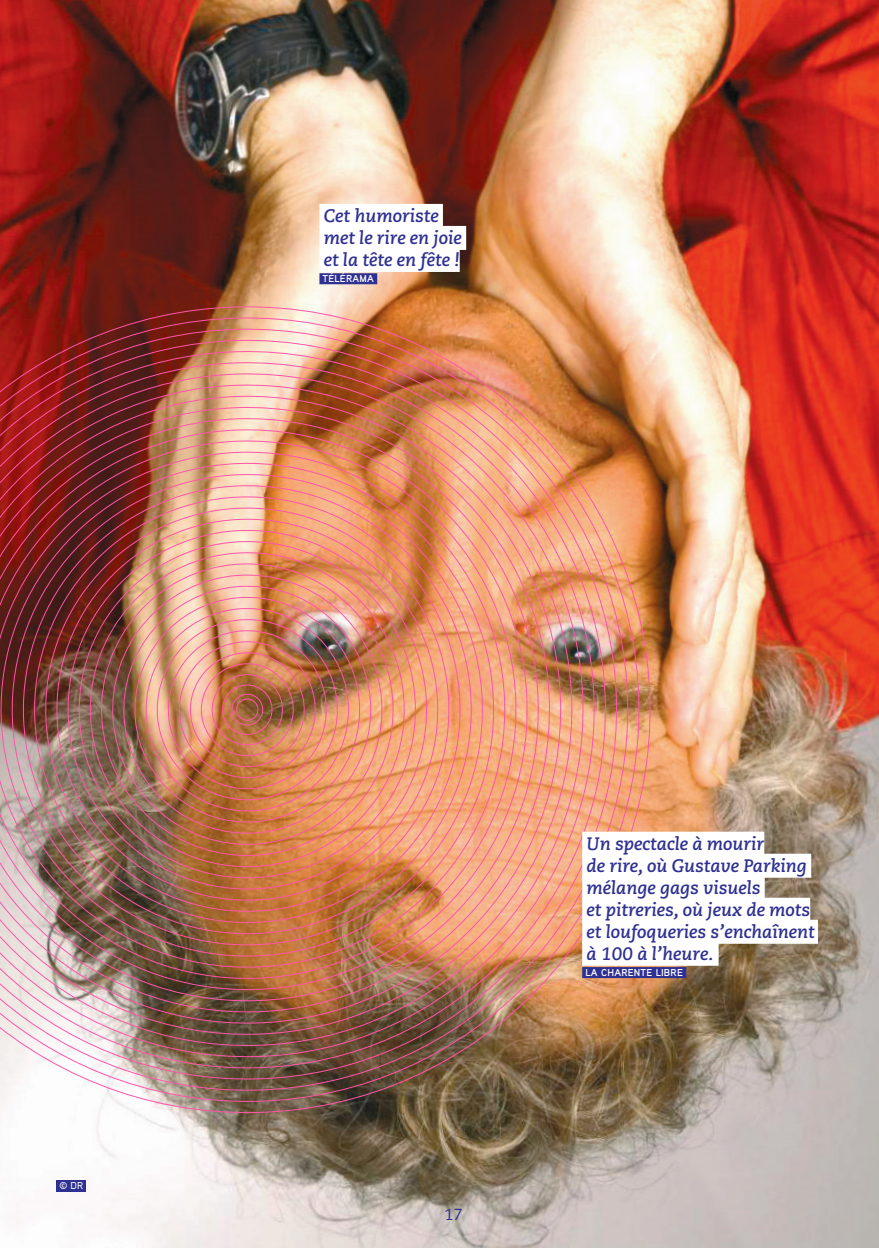
<style>
.page{position:relative;width:879px;height:1248px;background:#fff}
.page>*{position:absolute;margin:0;border:0;box-sizing:border-box;transform-origin:0 0}
.PRESSE{font:italic 700 18px/22px "Caecilia";color:#2e3092}
.t1{font:16px "Caecilia";color:#2e3092}
.PRESSE_SIGNATURE{font:700 10px "Aaux Pro";letter-spacing:.02em;color:#fff}
.PHOTO{font:500 10px "Aaux Pro";color:#fff}
</style>
<div class="page">
<img style="left:0;top:0;width:879px;height:1247px">
<img style="left:0;top:302px;width:655px;height:815px">
<img style="left:0;top:313px;width:644px;height:793px">
<img style="left:0;top:325px;width:633px;height:770px">
<img style="left:0;top:336px;width:622px;height:748px">
<img style="left:0;top:347px;width:611px;height:726px">
<img style="left:0;top:358px;width:600px;height:704px">
<img style="left:0;top:369px;width:588px;height:681px">
<img style="left:0;top:380px;width:577px;height:659px">
<img style="left:0;top:391px;width:566px;height:637px">
<img style="left:0;top:403px;width:555px;height:614px">
<img style="left:0;top:414px;width:544px;height:592px">
<img style="left:0;top:425px;width:533px;height:570px">
<img style="left:0;top:436px;width:522px;height:548px">
<img style="left:0;top:447px;width:510px;height:525px">
<img style="left:0;top:458px;width:499px;height:503px">
<img style="left:6px;top:469px;width:482px;height:481px">
<img style="left:17px;top:481px;width:460px;height:458px">
<img style="left:29px;top:492px;width:437px;height:436px">
<img style="left:40px;top:503px;width:415px;height:414px">
<img style="left:51px;top:514px;width:393px;height:392px">
<img style="left:62px;top:525px;width:370px;height:369px">
<img style="left:73px;top:536px;width:348px;height:347px">
<img style="left:84px;top:547px;width:326px;height:325px">
<img style="left:95px;top:559px;width:304px;height:302px">
<img style="left:107px;top:570px;width:281px;height:280px">
<img style="left:118px;top:581px;width:259px;height:258px">
<img style="left:129px;top:592px;width:237px;height:236px">
<img style="left:140px;top:603px;width:214px;height:214px">
<img style="left:151px;top:614px;width:192px;height:191px">
<div style="left:236px;top:698px;width:22px;height:22px;border:1px solid #f5a;border-radius:50%"></div>
<div style="left:319px;top:204px;width:124px;height:24px;background:#fff"></div>
<div style="left:319px;top:226px;width:147px;height:24px;background:#fff"></div>
<div style="left:319px;top:248px;width:141px;height:24px;background:#fff"></div>
<div style="left:319px;top:273px;width:58px;height:11px;background:#2e3092"></div>
<div style="left:582px;top:831px;width:182px;height:24px;background:#fff"></div>
<div style="left:582px;top:853px;width:229px;height:24px;background:#fff"></div>
<div style="left:582px;top:875px;width:183px;height:24px;background:#fff"></div>
<div style="left:582px;top:897px;width:228px;height:24px;background:#fff"></div>
<div style="left:582px;top:919px;width:236px;height:24px;background:#fff"></div>
<div style="left:582px;top:941px;width:136px;height:24px;background:#fff"></div>
<div style="left:582px;top:966px;width:104px;height:11px;background:#2e3092"></div>
<div style="left:57px;top:1179px;width:29px;height:12px;background:#2e3092"></div>
<p class="PHOTO" style="left:60px;top:1179px;width:25px">© DR</p>
<p class="PRESSE" style="left:324px;top:205px;width:140px">Cet humoriste met le rire en joie et la tête en fête !</p>
<p class="PRESSE_SIGNATURE" style="left:323px;top:272px;width:53px">TÉLÉRAMA</p>
<p class="t1" style="left:444px;top:1204px;width:20px">17</p>
<p class="PRESSE" style="left:586px;top:832px;width:230px">Un spectacle à mourir<br>de rire, où Gustave Parking mélange gags visuels<br>et pitreries, où jeux de mots et loufoqueries s’enchaînent à 100 à l’heure.</p>
<p class="PRESSE_SIGNATURE" style="left:585px;top:966px;width:99px">LA CHARENTE LIBRE</p>
</div>
